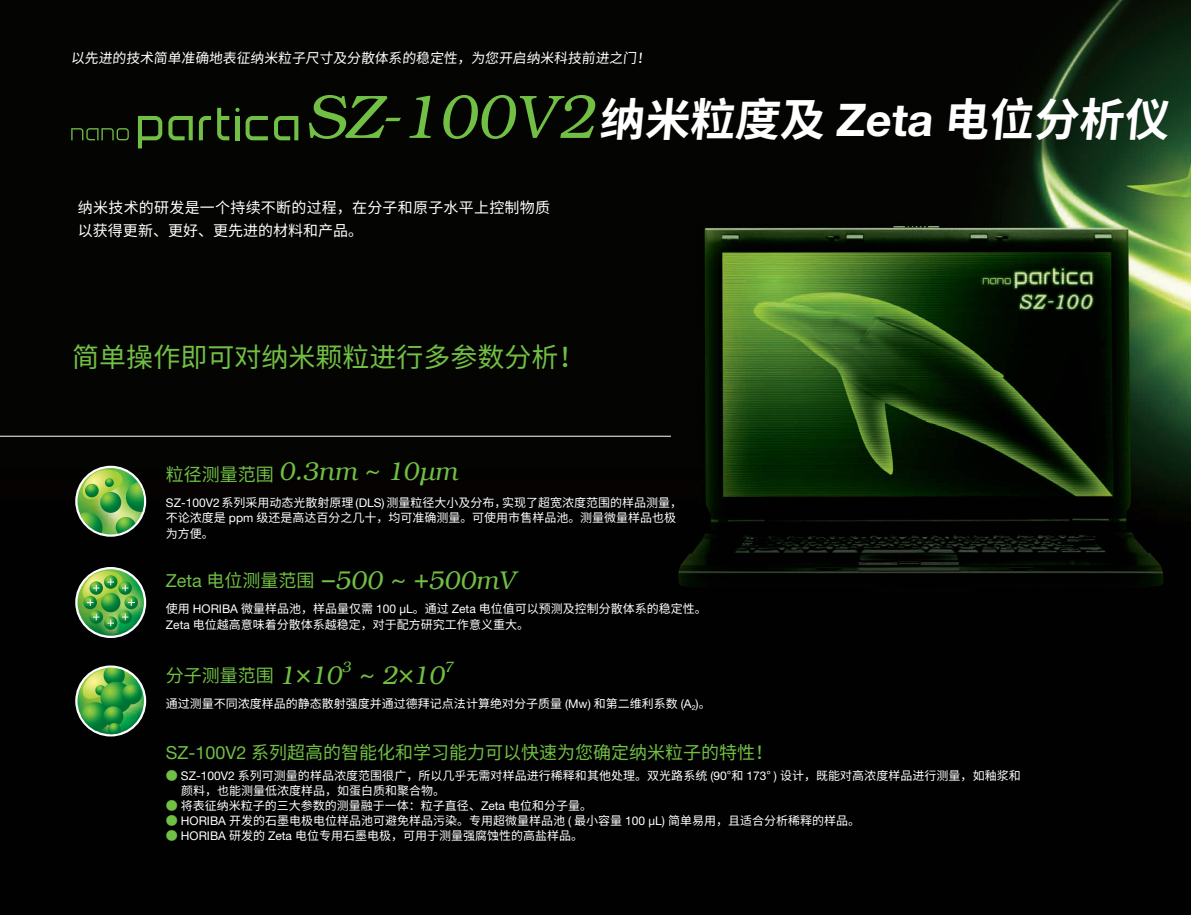
<style>
.page{position:relative;width:1191px;height:915px;background:#fff}
.page>*{position:absolute;margin:0;border:0;box-sizing:border-box;transform-origin:0 0}
.t1{font:700 45px "Source Han Sans CN";color:#fff}
.t2{font:27px "Source Han Sans CN";color:#71bf44}
.t3{font:italic 300 25.5px "Bookman";color:#71bf44}
.t4{font:18px "Source Han Sans CN";color:#71bf44}
.t5{font:15px/22.5px "Source Han Sans CN";letter-spacing:.015em;color:#fff}
.t6{font:italic 300 14.85px "Bookman";color:#71bf44}
.t7{font:13.8px "Source Han Sans CN";color:#fff}
.t8{font:12px/15.5px "Source Han Sans CN";color:#fff}
.s1{font-family:"Bookman";font-weight:300;font-style:italic;font-size:61.5px;color:#71bf44}
.s2{font-family:"Helvetica Neue LT Std"}
.s3{font-family:"Source Han Sans CN";font-weight:400;font-style:normal;font-size:18px}
.s4{font-family:"Helvetica Neue LT Pro"}
.s5{font-family:"Helvetica Neue LT Pro";font-weight:400;font-style:normal;font-size:18px}
.s6{font-family:"Bookman";font-weight:300;font-style:italic;font-size:25.5px}
.s7{font-weight:700;color:#71bf44}
</style>
<div class="page">
<img style="left:0;top:0;width:1191px;height:914px">
<div style="left:75px;top:465px;width:71px;height:71px;border:4px solid #fff;border-radius:50%"></div>
<svg style="left:80px;top:469px;width:64px;height:64px;background:#70a751"></svg>
<svg style="left:100px;top:491px;width:21px;height:21px"></svg>
<div style="left:75px;top:566px;width:71px;height:71px;border:4px solid #fff;border-radius:50%"></div>
<svg style="left:77px;top:569px;width:67px;height:66px"></svg>
<svg style="left:80px;top:570px;width:57px;height:59px;background:#5ea84f"></svg>
<div style="left:75px;top:665px;width:71px;height:71px;border:4px solid #fff;border-radius:50%"></div>
<svg style="left:80px;top:667px;width:63px;height:67px;background:#4c9849"></svg>
<hr style="left:0;top:435px;width:671px;height:1px;background:#fff">
<svg style="left:235px;top:107px;width:33px;height:33px"></svg>
<svg style="left:138px;top:116px;width:24px;height:32px"></svg>
<hr style="left:235px;top:116px;width:4px;height:24px;background:#71bf44">
<svg style="left:199px;top:116px;width:12px;height:24px"></svg>
<svg style="left:217px;top:108px;width:12px;height:32px"></svg>
<svg style="left:168px;top:116px;width:25px;height:24px"></svg>
<svg style="left:274px;top:116px;width:24px;height:24px"></svg>
<svg style="left:71px;top:128px;width:58px;height:12px"></svg>
<p class="t7" style="left:71px;top:50px;width:585px">以先进的技术简单准确地表征纳米粒子尺寸及分散体系的稳定性，为您开启纳米科技前进之门！</p>
<h1 class="t1" style="left:305px;top:94px;width:876px"><span class="s1">SZ-100V2</span> 纳米粒度及<span class="s2">Zeta</span> 电位分析仪</h1>
<p class="t5" style="left:78px;top:197px;width:473px">纳米技术的研发是一个持续不断的过程，在分子和原子水平上控制物质以获得更新、更好、更先进的材料和产品。</p>
<h2 class="t2" style="left:72px;top:342px;width:514px">简单操作即可对纳米颗粒进行多参数分析！</h2>
<h3 class="t3" style="left:166px;top:456px;width:292px"><span class="s3">粒径测量范围</span> 0.3nm ~ 10μm</h3>
<p class="t8" style="left:166px;top:495px;width:518px"><span class="s4">SZ-100V2</span> 系列采用动态光散射原理 <span class="s4">(DLS)</span> 测量粒径大小及分布，实现了超宽浓度范围的样品测量，不论浓度是 <span class="s4">ppm</span> 级还是高达百分之几十，均可准确测量。可使用市售样品池。测量微量样品也极为方便。</p>
<h3 class="t3" style="left:166px;top:565px;width:351px"><span class="s5">Zeta</span> <span class="s3">电位测量范围</span> −500 ~ +500mV</h3>
<p class="t8" style="left:166px;top:600px;width:542px">使用 <span class="s4">HORIBA</span> 微量样品池，样品量仅需 <span class="s4">100 µL</span>。通过 <span class="s4">Zeta</span> 电位值可以预测及控制分散体系的稳定性。<br><span class="s4">Zeta</span> 电位越高意味着分散体系越稳定，对于配方研究工作意义重大。</p>
<h3 class="t4" style="left:166px;top:665px;width:177px">分子测量范围 <span class="s6">1×10</span></h3>
<p class="t6" style="left:342px;top:658px;width:11px">3</p>
<h3 class="t3" style="left:358px;top:660px;width:87px">~ 2×10</h3>
<p class="t6" style="left:444px;top:658px;width:11px">7</p>
<p class="t8" style="left:166px;top:696px;width:546px">通过测量不同浓度样品的静态散射强度并通过德拜记点法计算绝对分子质量 <span class="s4">(Mw)</span> 和第二维利系数 <span class="s4">(A</span><sub>2</sub><span class="s4">)</span>。</p>
<h3 class="t4" style="left:166px;top:742px;width:609px"><span class="s4">SZ-100V2</span> 系列超高的智能化和学习能力可以快速为您确定纳米粒子的特性！</h3>
<p class="t8" style="left:181px;top:767px;width:841px;line-height:15px;text-indent:-15px"><span class="s7">●</span> <span class="s4">SZ-100V2</span> 系列可测量的样品浓度范围很广，所以几乎无需对样品进行稀释和其他处理。双光路系统 <span class="s4">(90</span>°和 <span class="s4">173</span>° <span class="s4">)</span> 设计，既能对高浓度样品进行测量，如釉浆和颜料，也能测量低浓度样品，如蛋白质和聚合物。</p>
<p class="t8" style="left:166px;top:797px;width:428px"><span class="s7">●</span> 将表征纳米粒子的三大参数的测量融于一体：粒子直径、<span class="s4">Zeta</span> 电位和分子量。</p>
<p class="t8" style="left:166px;top:812px;width:696px"><span class="s7">●</span> <span class="s4">HORIBA</span> 开发的石墨电极电位样品池可避免样品污染。专用超微量样品池 <span class="s4">(</span> 最小容量 <span class="s4">100 µL)</span> 简单易用，且适合分析稀释的样品。</p>
<p class="t8" style="left:166px;top:827px;width:419px"><span class="s7">●</span> <span class="s4">HORIBA</span> 研发的 <span class="s4">Zeta</span> 电位专用石墨电极，可用于测量强腐蚀性的高盐样品。</p>
</div>
